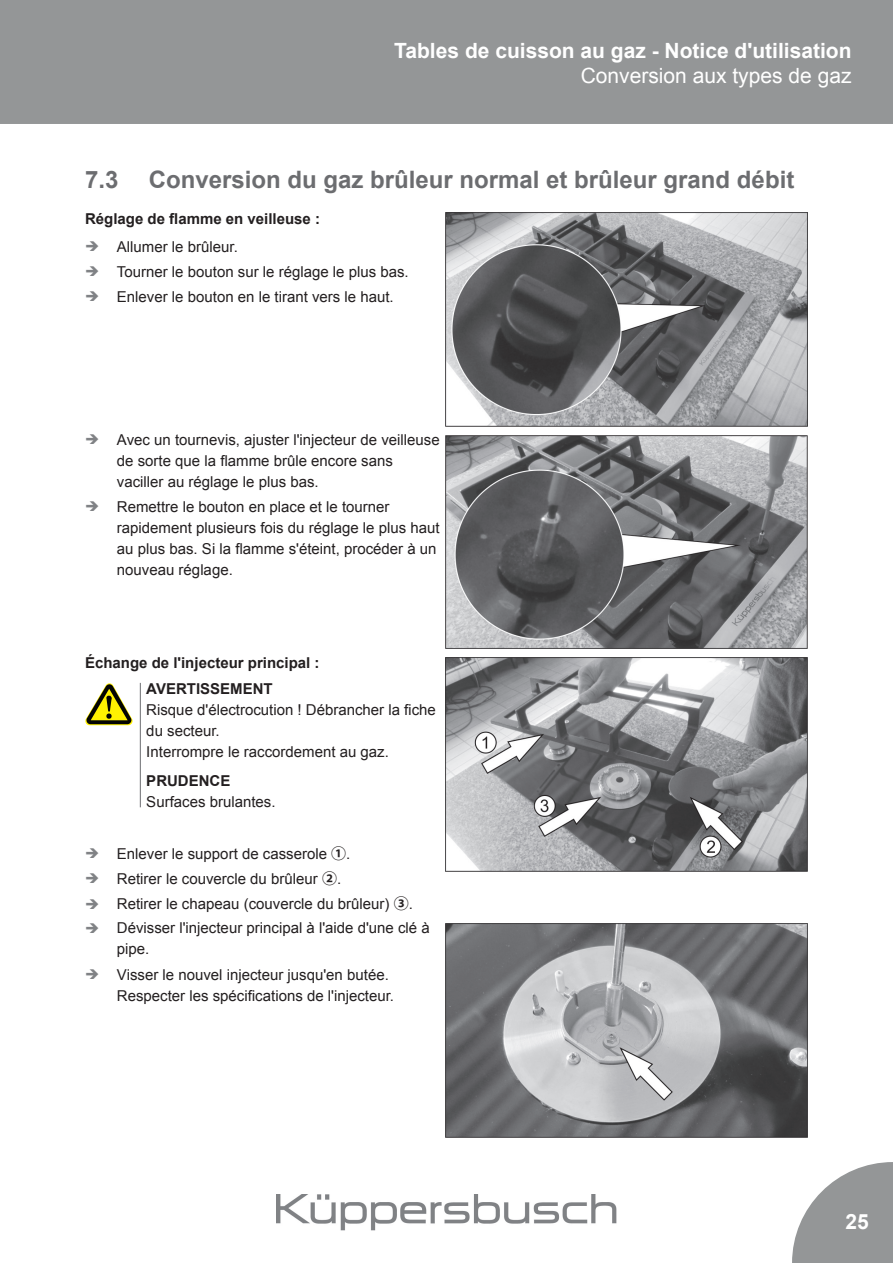
<style>
.page{position:relative;width:893px;height:1263px;background:#fff}
.page>*{position:absolute;margin:0;border:0;box-sizing:border-box;transform-origin:0 0}
.t1{font:700 24px "Arial";color:#6c6d70}
.t2{font:700 21px "Arial";color:#fff}
.t3{font:21px "Arial";color:#fff}
.t4{font:15px/21px "Arial";color:#231f20}
.t5{font:700 15px/25.3px "Arial";color:#231f20}
.s1{font-family:"Adobe Gothic Std";font-weight:700}
</style>
<div class="page">
<svg style="left:792px;top:1162px;width:101px;height:101px"></svg>
<div style="left:0;top:0;width:893px;height:124px;background:#949697"></div>
<img style="left:277px;top:1194px;width:339px;height:36px">
<img style="left:445px;top:213px;width:363px;height:214px">
<img style="left:445px;top:435px;width:363px;height:214px">
<hr style="left:140px;top:683px;width:1px;height:124px;background:#6c6d70">
<svg style="left:85px;top:683px;width:48px;height:42px"></svg>
<img style="left:445px;top:657px;width:363px;height:214px">
<img style="left:445px;top:924px;width:363px;height:214px">
<h2 class="t2" style="left:394px;top:36px;width:459px">Tables de cuisson au gaz - Notice d'utilisation</h2>
<h2 class="t3" style="left:581px;top:61px;width:272px">Conversion aux types de gaz</h2>
<h1 class="t1" style="left:85px;top:162px;width:35px">7.3</h1>
<h1 class="t1" style="left:149px;top:162px;width:647px">Conversion du gaz brûleur normal et brûleur grand débit</h1>
<p class="t5" style="left:85px;top:206px;width:237px">Réglage de flamme en veilleuse :</p>
<p class="t4" style="left:117px;top:234px;width:293px;line-height:25.2px">Allumer le brûleur.<br>Tourner le bouton sur le réglage le plus bas.<br>Enlever le bouton en le tirant vers le haut.</p>
<p class="t4" style="left:117px;top:429px;width:324px">Avec un tournevis, ajuster l'injecteur de veilleuse de sorte que la flamme brûle encore sans vaciller au réglage le plus bas.</p>
<p class="t4" style="left:117px;top:496px;width:324px">Remettre le bouton en place et le tourner rapidement plusieurs fois du réglage le plus haut au plus bas. Si la flamme s'éteint, procéder à un nouveau réglage.</p>
<p class="t5" style="left:146px;top:651px;width:175px;text-indent:-61px">Échange de l'injecteur principal :<br>AVERTISSEMENT</p>
<p class="t4" style="left:146px;top:699px;width:291px">Risque d'électrocution ! Débrancher la fiche du secteur.<br>Interrompre le raccordement au gaz.</p>
<p class="t5" style="left:146px;top:768px;width:86px">PRUDENCE</p>
<p class="t4" style="left:146px;top:791px;width:131px">Surfaces brulantes.</p>
<p class="t4" style="left:117px;top:841px;width:314px;line-height:24.8px">Enlever le support de casserole <span class="s1">①</span>.<br>Retirer le couvercle du brûleur <span class="s1">②</span>.<br>Retirer le chapeau (couvercle du brûleur) <span class="s1">③</span>.<br>Dévisser l'injecteur principal à l'aide d'une clé à</p>
<p class="t4" style="left:117px;top:936px;width:273px;line-height:25.2px">pipe.<br>Visser le nouvel injecteur jusqu'en butée.</p>
<p class="t4" style="left:117px;top:985px;width:279px">Respecter les spécifications de l'injecteur.</p>
<h2 class="t2" style="left:845px;top:1206px;width:25px">25</h2>
</div>
